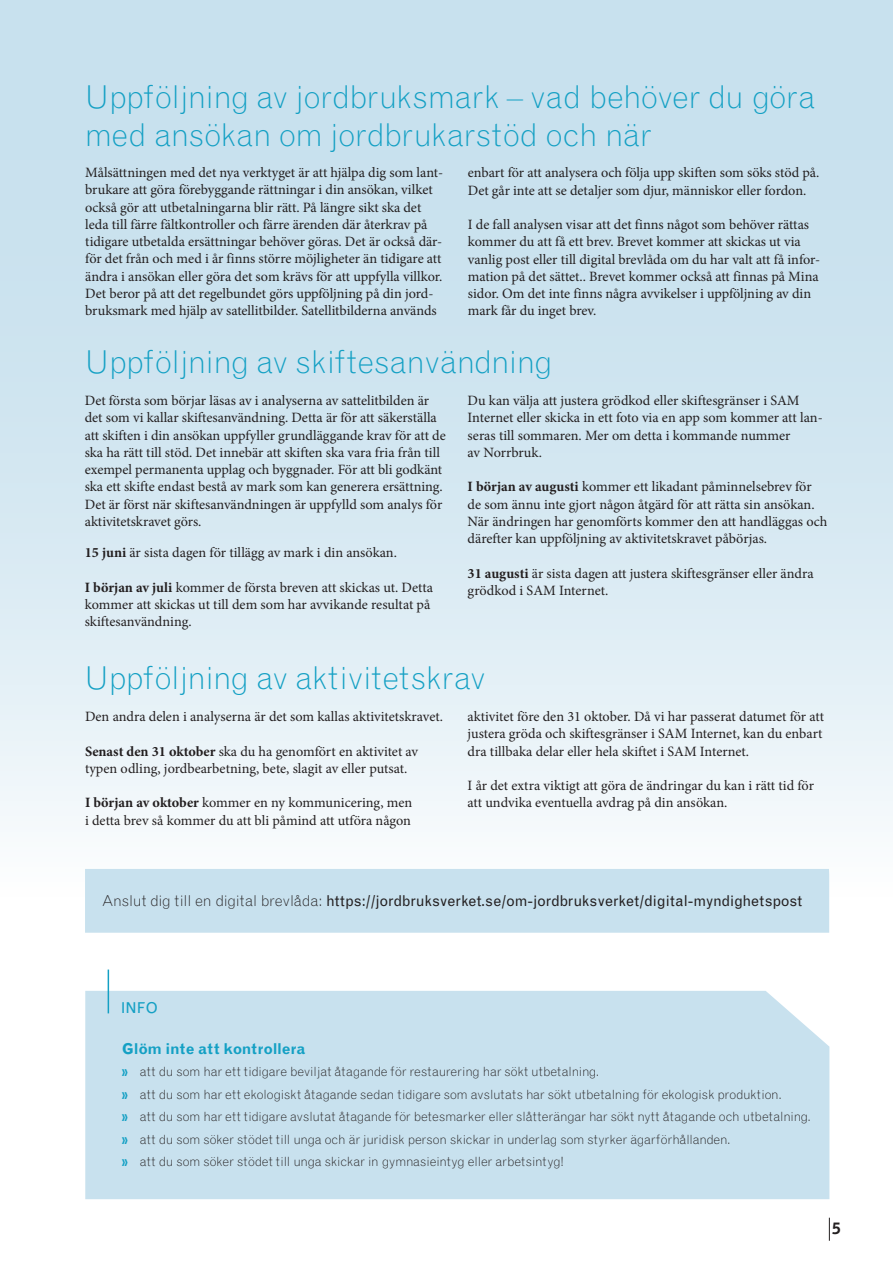
<style>
.page{position:relative;width:893px;height:1263px;background:#fff}
.page>*{position:absolute;margin:0;border:0;box-sizing:border-box;transform-origin:0 0}
.Huvudrubrik{font:300 31.5px/37.8px "Grotesque MT Std";letter-spacing:-.01em;color:#14a0c4}
.t1{font:900 15.3px "Grotesque MT Std";color:#231f20}
.Text___bild_inlednin{font:15px "Grotesque MT Std";letter-spacing:-.005em;color:#231f20}
.Faktaruta_-_brödtext{font:700 15px "Grotesque MT Std";color:#14a0c4}
.FAKTA_INFO{font:15px "Grotesque MT Std";color:#14a0c4}
.Brödtext{font:14.25px/17.2px "Minion Pro";color:#231f20}
.Faktaruta_-_brödtext-2{font:300 12.75px "Grotesque MT Std";letter-spacing:-.01em;color:#231f20}
.s1{font-weight:700}
.s2{font-weight:300}
.s3{font-weight:900;color:#14a0c4}
</style>
<div class="page">
<div style="left:0;top:0;width:893px;height:1263px;background:linear-gradient(to bottom,#bedbeb,#fff)"></div>
<div style="left:85px;top:991px;width:744px;height:208px;background:#c8e1ee"></div>
<div style="left:85px;top:869px;width:744px;height:64px;background:#c8e1ee"></div>
<hr style="left:108px;top:969px;width:1px;height:44px;background:#14a0c4">
<p class="Huvudrubrik" style="left:85px;top:78px;width:731px">Uppföljning av jordbruksmark – vad behöver du göra med ansökan om jordbrukarstöd och när</p>
<p class="Brödtext" style="left:85px;top:164px;width:359px">Målsättningen med det nya verktyget är att hjälpa dig som lant&shy;brukare att göra förebyggande rättningar i din ansökan, vilket också gör att utbetalningarna blir rätt. På längre sikt ska det leda till färre fältkontroller och färre ärenden där återkrav på tidigare utbetalda ersättningar behöver göras. Det är också där&shy;för det från och med i år finns större möjligheter än tidigare att ändra i ansökan eller göra det som krävs för att uppfylla villkor.<br>Det beror på att det regelbundet görs uppföljning på din jord&shy;bruksmark med hjälp av satellitbilder. Satellitbilderna används</p>
<p class="Brödtext" style="left:468px;top:164px;width:353px">enbart för att analysera och följa upp skiften som söks stöd på.<br>Det går inte att se detaljer som djur, människor eller fordon.</p>
<p class="Brödtext" style="left:468px;top:216px;width:354px">I de fall analysen visar att det finns något som behöver rättas kommer du att få ett brev. Brevet kommer att skickas ut via vanlig post eller till digital brevlåda om du har valt att få infor&shy;mation på det sättet.. Brevet kommer också att finnas på Mina sidor. Om det inte finns några avvikelser i uppföljning av din mark får du inget brev.</p>
<p class="Huvudrubrik" style="left:85px;top:343px;width:469px">Uppföljning av skiftesanvändning</p>
<p class="Brödtext" style="left:85px;top:392px;width:362px">Det första som börjar läsas av i analyserna av sattelitbilden är det som vi kallar skiftesanvändning. Detta är för att säkerställa att skiften i din ansökan uppfyller grundläggande krav för att de ska ha rätt till stöd. Det innebär att skiften ska vara fria från till exempel permanenta upplag och byggnader. För att bli godkänt ska ett skifte endast bestå av mark som kan generera ersättning.<br>Det är först när skiftesanvändningen är uppfylld som analys för aktivitetskravet görs.</p>
<p class="Brödtext" style="left:85px;top:544px;width:314px"><span class="s1">15 juni</span> är sista dagen för tillägg av mark i din ansökan.</p>
<p class="Brödtext" style="left:85px;top:579px;width:350px"><span class="s1">I början av juli</span> kommer de första breven att skickas ut. Detta kommer att skickas ut till dem som har avvikande resultat på skiftesanvändning.</p>
<p class="Brödtext" style="left:468px;top:392px;width:357px">Du kan välja att justera grödkod eller skiftesgränser i SAM Internet eller skicka in ett foto via en app som kommer att lan&shy;seras till sommaren. Mer om detta i kommande nummer<br>av Norrbruk.</p>
<p class="Brödtext" style="left:468px;top:478px;width:361px"><span class="s1">I början av augusti</span> kommer ett likadant påminnelsebrev för de som ännu inte gjort någon åtgärd för att rätta sin ansökan.<br>När ändringen har genomförts kommer den att handläggas och därefter kan uppföljning av aktivitetskravet påbörjas.</p>
<p class="Brödtext" style="left:468px;top:564px;width:347px"><span class="s1">31 augusti</span> är sista dagen att justera skiftesgränser eller ändra grödkod i SAM Internet.</p>
<p class="Huvudrubrik" style="left:85px;top:659px;width:402px">Uppföljning av aktivitetskrav</p>
<p class="Brödtext" style="left:85px;top:708px;width:359px">Den andra delen i analyserna är det som kallas aktivitetskravet.</p>
<p class="Brödtext" style="left:85px;top:742px;width:335px"><span class="s1">Senast den 31 oktober</span> ska du ha genomfört en aktivitet av typen odling, jordbearbetning, bete, slagit av eller putsat.</p>
<p class="Brödtext" style="left:85px;top:794px;width:329px"><span class="s1">I början av oktober</span> kommer en ny kommunicering, men i detta brev så kommer du att bli påmind att utföra någon</p>
<p class="Brödtext" style="left:468px;top:708px;width:358px;text-align:justify">aktivitet före den 31 oktober. Då vi har passerat datumet för att justera gröda och skiftesgränser i SAM Internet, kan du enbart dra tillbaka delar eller hela skiftet i SAM Internet.</p>
<p class="Brödtext" style="left:468px;top:777px;width:348px">I år det extra viktigt att göra de ändringar du kan i rätt tid för att undvika eventuella avdrag på din ansökan.</p>
<p class="Text___bild_inlednin" style="left:102px;top:892px;width:702px"><span class="s2">Anslut dig till en digital brevlåda:</span> https://jordbruksverket.se/om-jordbruksverket/digital-myndighetspost</p>
<h2 class="FAKTA_INFO" style="left:121px;top:999px;width:39px">INFO</h2>
<p class="Faktaruta_-_brödtext" style="left:122px;top:1040px;width:185px">Glöm inte att kontrollera</p>
<p class="Faktaruta_-_brödtext-2" style="left:122px;top:1064px;width:479px"><span class="s3">»</span> att du som har ett tidigare beviljat åtagande för restaurering har sökt utbetalning.</p>
<p class="Faktaruta_-_brödtext-2" style="left:122px;top:1086px;width:661px"><span class="s3">»</span> att du som har ett ekologiskt åtagande sedan tidigare som avslutats har sökt utbetalning för ekologisk produktion.</p>
<p class="Faktaruta_-_brödtext-2" style="left:122px;top:1109px;width:691px"><span class="s3">»</span> att du som har ett tidigare avslutat åtagande för betesmarker eller slåtterängar har sökt nytt åtagande och utbetalning.</p>
<p class="Faktaruta_-_brödtext-2" style="left:122px;top:1131px;width:610px"><span class="s3">»</span> att du som söker stödet till unga och är juridisk person skickar in underlag som styrker ägarförhållanden.</p>
<p class="Faktaruta_-_brödtext-2" style="left:122px;top:1154px;width:444px"><span class="s3">»</span> att du som söker stödet till unga skickar in gymnasieintyg eller arbetsintyg!</p>
<p class="t1" style="left:832px;top:1219px;width:11px">5</p>
</div>
